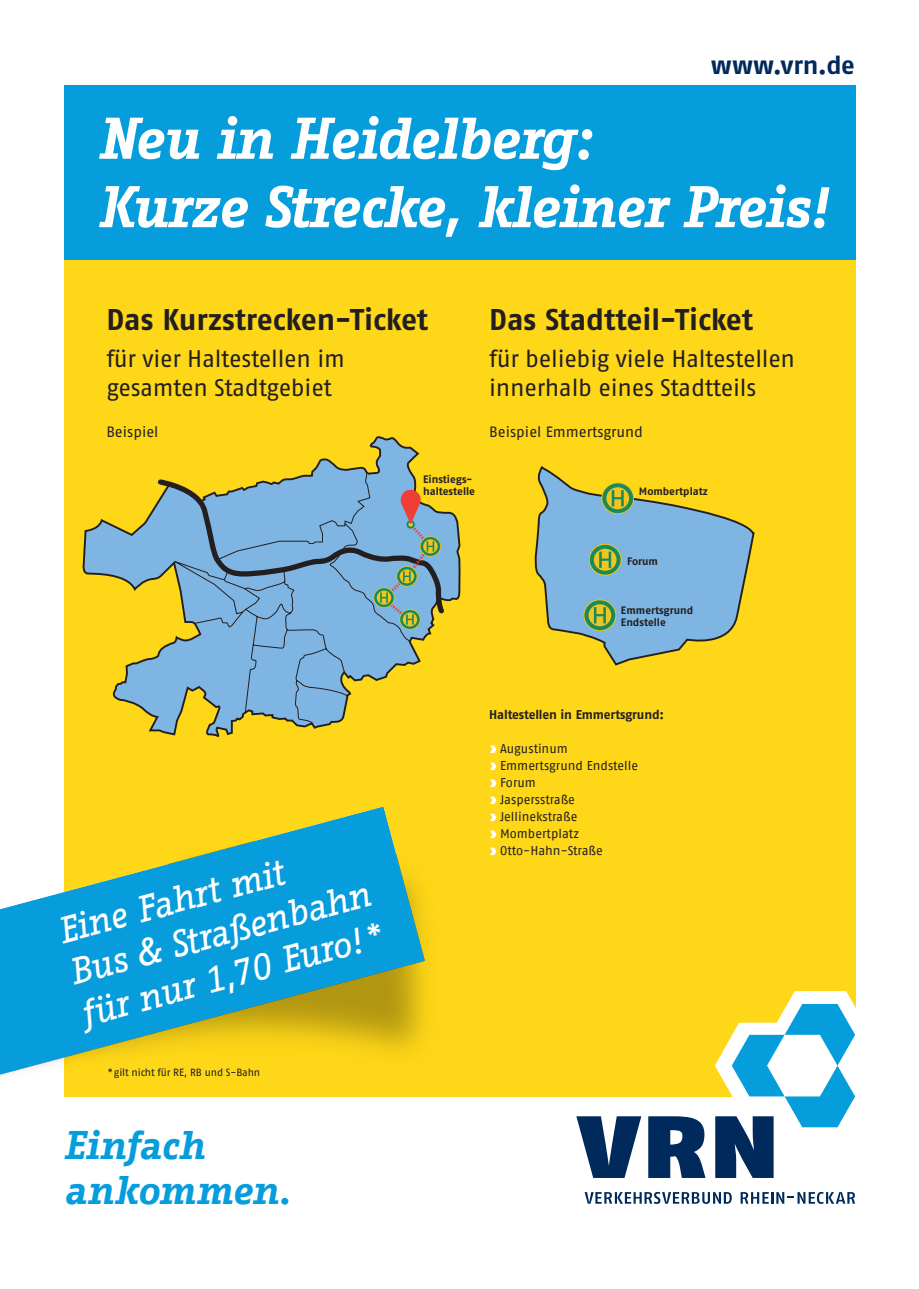
<style>
.page{position:relative;width:919px;height:1289px;background:#fff}
.page>*{position:absolute;margin:0;border:0;box-sizing:border-box;transform-origin:0 0}
.t1{font:italic 700 57px/68.4px "Fago Office Serif";letter-spacing:-.03em;color:#fff}
.t2{font:italic 700 39px/45px "Fago Office Serif";letter-spacing:-.01em;color:#069ddc}
.t3{font:italic 36px/43.2px "Fago Office Serif";color:#fff}
.t4{font:700 30px "Fago OT";letter-spacing:-.005em;color:#231f20}
.t5{font:700 25.5px "Fago OT";letter-spacing:.005em;color:#00295c}
.t6{font:24px/28.8px "Fago OT";letter-spacing:-.015em;color:#231f20}
.t7{font:15px "Fago OT";color:#231f20}
.t8{font:12.75px/17px "Fago No Tf";color:#231f20}
.t9{font:700 12.75px "Fago OT";letter-spacing:-.01em;color:#231f20}
.t10{font:700 10.8px/12.1px "Fago OT";color:#231f20}
.t11{font:10.5px "Fago OT";letter-spacing:-.01em;color:#231f20}
.s1{font-family:"Rockwell"}
</style>
<div class="page">
<div style="left:64px;top:238px;width:791px;height:858px;background:#fed718"></div>
<div style="left:64px;top:85px;width:791px;height:174px;background:#069ddc"></div>
<svg style="left:83px;top:436px;width:378px;height:301px"></svg>
<svg style="left:173px;top:629px;width:238px;height:94px"></svg>
<svg style="left:155px;top:471px;width:293px;height:158px;background:#86abb4"></svg>
<svg style="left:576px;top:1116px;width:65px;height:61px"></svg>
<svg style="left:648px;top:1116px;width:57px;height:61px;background:#2c4e78"></svg>
<svg style="left:714px;top:991px;width:142px;height:186px"></svg>
<svg style="left:584px;top:1191px;width:147px;height:12px"></svg>
<svg style="left:740px;top:1191px;width:115px;height:12px"></svg>
<img style="left:0;top:806px;width:494px;height:291px">
<svg style="left:490px;top:745px;width:6px;height:8px"></svg>
<svg style="left:490px;top:762px;width:6px;height:8px"></svg>
<svg style="left:490px;top:779px;width:6px;height:8px"></svg>
<svg style="left:490px;top:796px;width:6px;height:8px"></svg>
<svg style="left:490px;top:813px;width:6px;height:8px"></svg>
<svg style="left:490px;top:830px;width:6px;height:8px"></svg>
<svg style="left:490px;top:847px;width:6px;height:8px"></svg>
<svg style="left:534px;top:466px;width:220px;height:199px"></svg>
<p class="t5" style="left:711px;top:50px;width:145px">www.vrn.de</p>
<h1 class="t1" style="left:98px;top:104px;width:732px">Neu in Heidelberg:<br>Kurze Strecke, kleiner Preis!</h1>
<p class="t4" style="left:106px;top:301px;width:323px">Das Kurzstrecken-Ticket</p>
<p class="t6" style="left:106px;top:344px;width:240px">für vier Haltestellen im gesamten Stadtgebiet</p>
<p class="t7" style="left:106px;top:423px;width:54px">Beispiel</p>
<p class="t10" style="left:423px;top:473px;width:53px">Einstiegs&shy;haltestelle</p>
<p class="t4" style="left:489px;top:301px;width:265px">Das Stadtteil-Ticket</p>
<p class="t6" style="left:489px;top:344px;width:307px">für beliebig viele Haltestellen innerhalb eines Stadtteils</p>
<p class="t7" style="left:489px;top:423px;width:155px">Beispiel Emmertsgrund</p>
<p class="t10" style="left:639px;top:485px;width:70px">Mombertplatz</p>
<p class="t10" style="left:627px;top:555px;width:33px">Forum</p>
<p class="t10" style="left:621px;top:603px;width:74px">Emmertsgrund<br>Endstelle</p>
<h3 class="t3" style="left:53px;top:910px;width:311px;rotate:-15deg">Eine Fahrt mit<br>Bus <span class="s1">&amp;</span> Straßenbahn für nur 1,70 Euro!*</h3>
<p class="t11" style="left:108px;top:1066px;width:154px">*gilt nicht für RE, RB und S-Bahn</p>
<h2 class="t2" style="left:64px;top:1122px;width:229px">Einfach ankommen.</h2>
<p class="t9" style="left:489px;top:706px;width:176px">Haltestellen in Emmertsgrund:</p>
<p class="t8" style="left:500px;top:740px;width:139px">Augustinum<br>Emmertsgrund Endstelle<br>Forum<br>Jaspersstraße<br>Jellinekstraße<br>Mombertplatz<br>Otto-Hahn-Straße</p>
</div>
